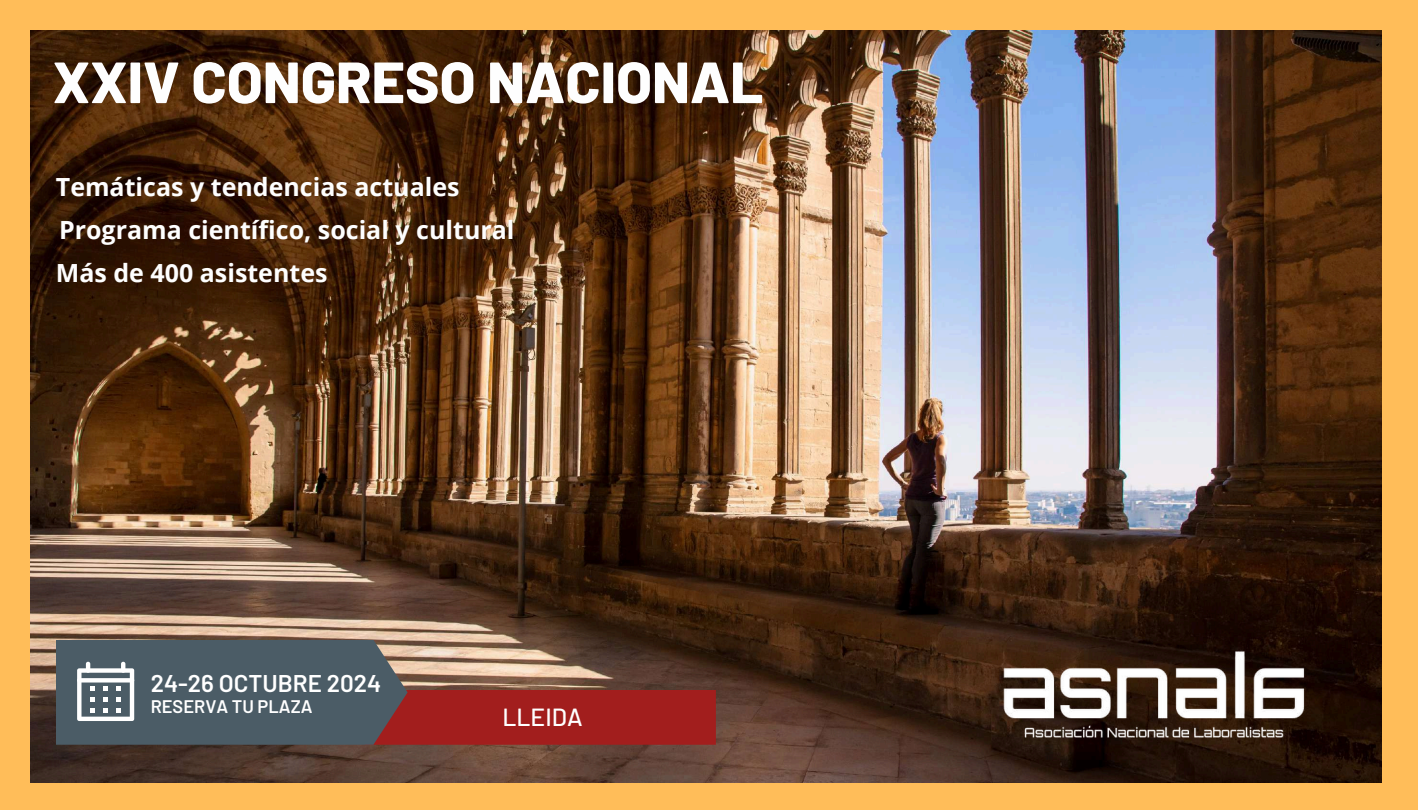
<style>
.page{position:relative;width:1418px;height:810px;background:#fff}
.page>*{position:absolute;margin:0;border:0;box-sizing:border-box;transform-origin:0 0}
.t1{font:800 58px "Barlow";color:#fefefe}
.t2{font:700 25px "Open Sans";color:#fefefe}
.t3{font:500 24.8px "Barlow";color:#fff}
.t4{font:600 24.1px "Barlow";color:#fff}
.t5{font:600 18.2px "Barlow";color:#fff}
</style>
<div class="page">
<div style="left:0;top:0;width:1417px;height:810px;background:#ffbd59"></div>
<img style="left:31px;top:30px;width:1350px;height:753px">
<img style="left:961px;top:640px;width:375px;height:104px">
<svg style="left:56px;top:640px;width:660px;height:105px;background:#735353"></svg>
<h1 class="t1" style="left:53px;top:45px;width:712px">XXIV CONGRESO NACIONAL</h1>
<p class="t2" style="left:56px;top:169px;width:405px">Temáticas y tendencias actuales</p>
<p class="t2" style="left:59px;top:213px;width:457px">Programa científico, social y cultural</p>
<p class="t2" style="left:56px;top:256px;width:273px">Más de 400 asistentes</p>
<p class="t4" style="left:151px;top:668px;width:232px">24-26 OCTUBRE 2024</p>
<p class="t5" style="left:151px;top:695px;width:163px">RESERVA TU PLAZA</p>
<p class="t3" style="left:502px;top:702px;width:82px">LLEIDA</p>
</div>
